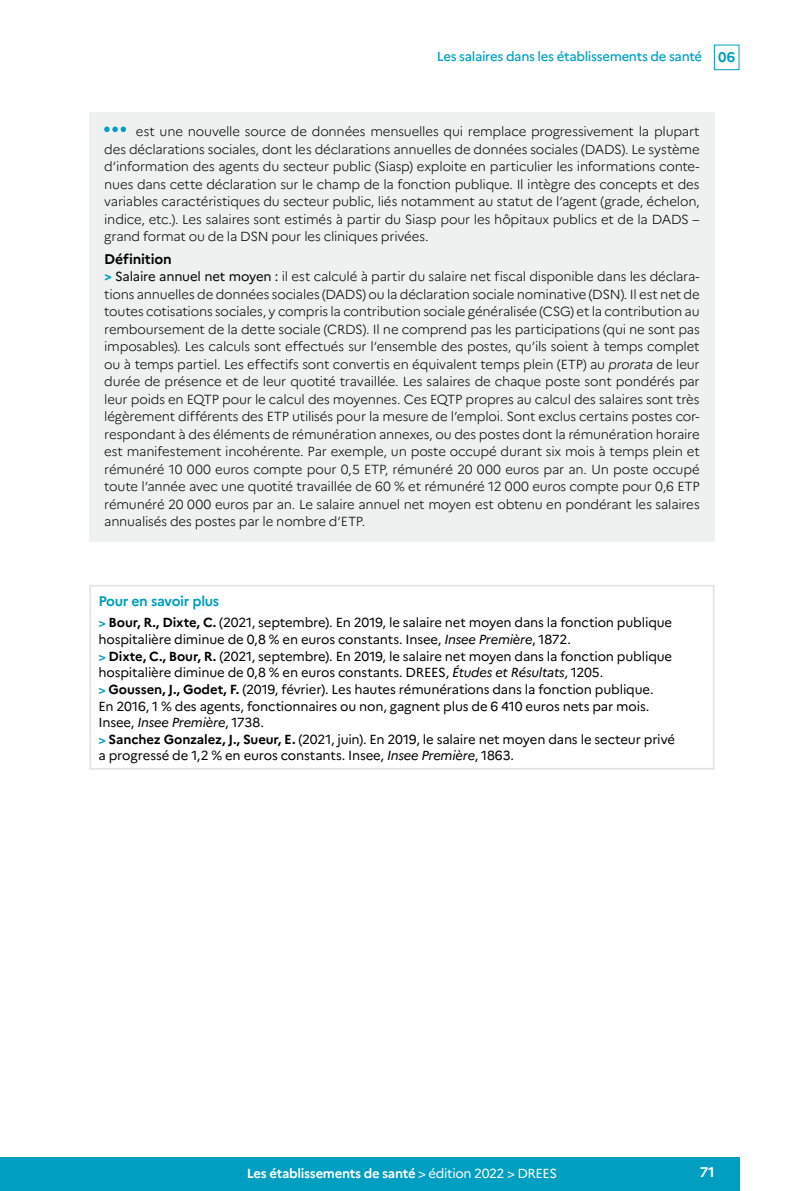
<style>
.page{position:relative;width:794px;height:1191px;background:#fff}
.page>*{position:absolute;margin:0;border:0;box-sizing:border-box;transform-origin:0 0}
.t1{font:700 14px "Marianne";letter-spacing:-.025em;color:#009ec0}
.t2{font:700 14px "Marianne";letter-spacing:-.015em;color:#000}
.t3{font:700 14px "Marianne";color:#fff}
.t4{font:300 13.12px/17.5px "Marianne";letter-spacing:-.015em;color:#000;text-align:justify}
.t5{font:13.12px/16.6px "Marianne";letter-spacing:-.015em;color:#000}
.t6{font:700 13.12px "Marianne";letter-spacing:-.025em;color:#fff}
.t7{font:500 13.12px "Marianne";letter-spacing:-.025em;color:#00a1c3}
.s1{font-weight:700;font-size:14px;color:#009ec0}
.s2{font-family:"Avenir Next LT Pro";font-weight:700;font-size:12.25px;color:#009ec0}
.s3{font-weight:400}
.s4{font-style:italic}
.s5{font-weight:700;font-size:12.25px;color:#009ec0}
.s6{font-weight:700}
</style>
<div class="page">
<div style="left:714px;top:45px;width:25px;height:25px;border:1px solid #009ec0"></div>
<div style="left:0;top:1157px;width:739px;height:34px;background:#009ec0"></div>
<div style="left:89px;top:112px;width:625px;height:429px;background:#eff0f0"></div>
<svg style="left:104px;top:126px;width:22px;height:6px"></svg>
<div style="left:89px;top:585px;width:625px;height:184px;border:2px solid #e2e3e3"></div>
<p class="t7" style="left:437px;top:49px;width:300px">Les salaires dans les établissements de santé <span class="s1">06</span></p>
<p class="t4" style="left:104px;top:123px;width:597px;text-indent:32px">est une nouvelle source de données mensuelles qui remplace progressivement la plupart des déclarations sociales, dont les déclarations annuelles de données sociales (DADS). Le système d’information des agents du secteur public (Siasp) exploite en particulier les informations conte&shy;nues dans cette déclaration sur le champ de la fonction publique. Il intègre des concepts et des variables caractéristiques du secteur public, liés notamment au statut de l’agent (grade, échelon, indice, etc.). Les salaires sont estimés à partir du Siasp pour les hôpitaux publics et de la DADS – grand format ou de la DSN pour les cliniques privées.</p>
<p class="t2" style="left:104px;top:250px;width:69px">Définition</p>
<p class="t4" style="left:104px;top:268px;width:597px"><span class="s2">&gt;</span> <span class="s3">Salaire annuel net moyen :</span> il est calculé à partir du salaire net fiscal disponible dans les déclara&shy;tions annuelles de données sociales (DADS) ou la déclaration sociale nominative (DSN). Il est net de toutes cotisations sociales, y compris la contribution sociale généralisée (CSG) et la contribution au remboursement de la dette sociale (CRDS). Il ne comprend pas les participations (qui ne sont pas imposables). Les calculs sont effectués sur l’ensemble des postes, qu’ils soient à temps complet ou à temps partiel. Les effectifs sont convertis en équivalent temps plein (ETP) au <span class="s4">prorata</span> de leur durée de présence et de leur quotité travaillée. Les salaires de chaque poste sont pondérés par leur poids en EQTP pour le calcul des moyennes. Ces EQTP propres au calcul des salaires sont très légèrement différents des ETP utilisés pour la mesure de l’emploi. Sont exclus certains postes cor&shy;respondant à des éléments de rémunération annexes, ou des postes dont la rémunération horaire est manifestement incohérente. Par exemple, un poste occupé durant six mois à temps plein et rémunéré 10 000 euros compte pour 0,5 ETP, rémunéré 20 000 euros par an. Un poste occupé toute l’année avec une quotité travaillée de 60 % et rémunéré 12 000 euros compte pour 0,6 ETP rémunéré 20 000 euros par an. Le salaire annuel net moyen est obtenu en pondérant les salaires annualisés des postes par le nombre d’ETP.</p>
<p class="t1" style="left:98px;top:592px;width:122px">Pour en savoir plus</p>
<p class="t5" style="left:98px;top:614px;width:578px"><span class="s5">&gt;</span> <span class="s6">Bour, R., Dixte, C.</span> (2021, septembre). En 2019, le salaire net moyen dans la fonction publique hospitalière diminue de 0,8 % en euros constants. Insee, <span class="s4">Insee Première</span>, 1872.<br><span class="s5">&gt;</span> <span class="s6">Dixte, C., Bour, R.</span> (2021, septembre). En 2019, le salaire net moyen dans la fonction publique hospitalière diminue de 0,8 % en euros constants. DREES, <span class="s4">Études et Résultats</span>, 1205.<br><span class="s5">&gt;</span> <span class="s6">Goussen, J., Godet, F.</span> (2019, février). Les hautes rémunérations dans la fonction publique.<br>En 2016, 1 % des agents, fonctionnaires ou non, gagnent plus de 6 410 euros nets par mois.<br>Insee, <span class="s4">Insee Première</span>, 1738.<br><span class="s5">&gt;</span> <span class="s6">Sanchez Gonzalez, J., Sueur, E.</span> (2021, juin). En 2019, le salaire net moyen dans le secteur privé a progressé de 1,2 % en euros constants. Insee, <span class="s4">Insee Première</span>, 1863.</p>
<p class="t6" style="left:247px;top:1165px;width:312px">Les établissements de santé <span class="s3">&gt; édition 2022 &gt; DREES</span></p>
<p class="t3" style="left:699px;top:1163px;width:16px">71</p>
</div>
